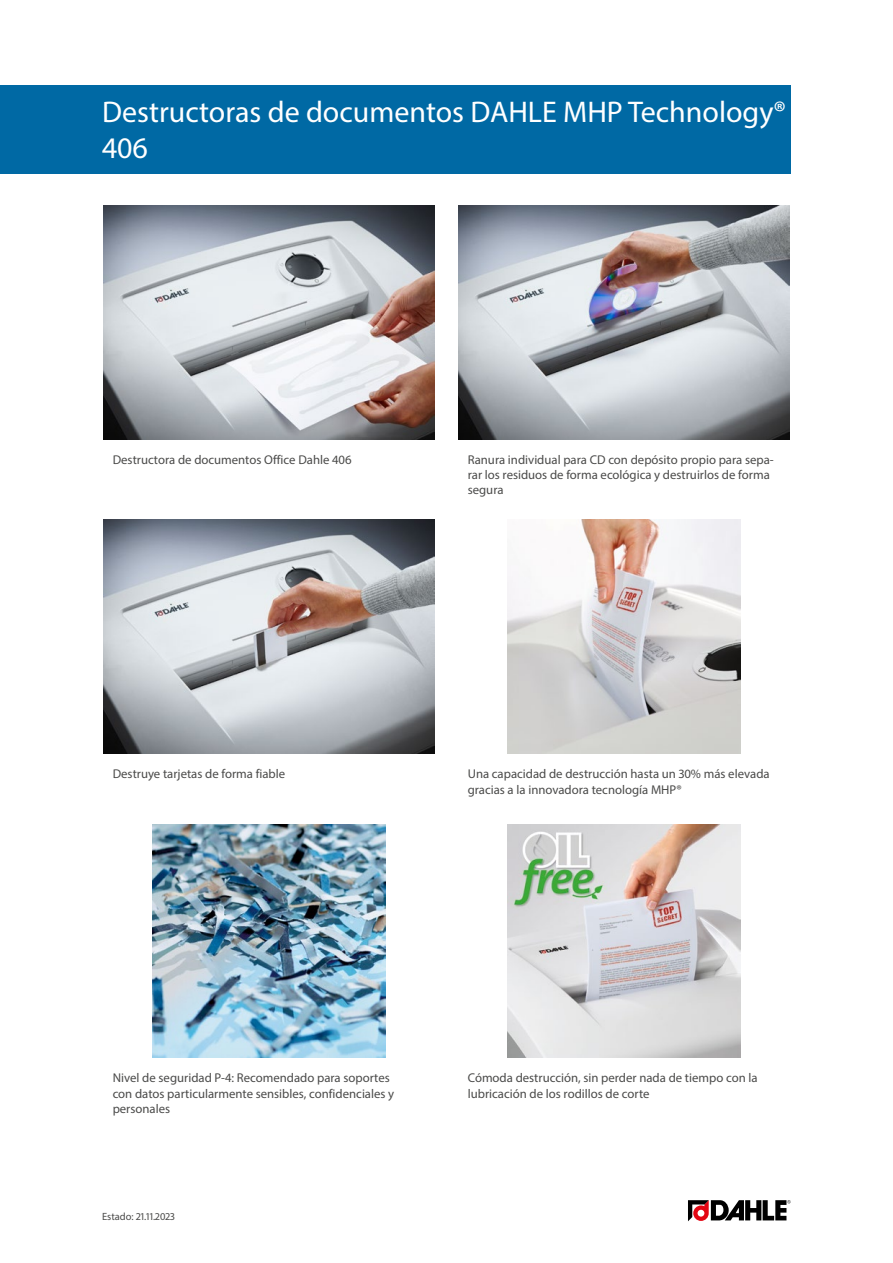
<style>
.page{position:relative;width:893px;height:1263px;background:#fff}
.page>*{position:absolute;margin:0;border:0;box-sizing:border-box;transform-origin:0 0}
.Produktname{font:30px/36px "Myriad Pro";color:#fff}
.Fliesstexte{font:12.75px/15.3px "Myriad Pro";color:#4a4a49}
.t1{font:10.5px "Myriad Pro";color:#4a4a49}
</style>
<div class="page">
<img style="left:103px;top:205px;width:332px;height:234px">
<img style="left:458px;top:205px;width:332px;height:234px">
<img style="left:103px;top:520px;width:332px;height:234px">
<img style="left:507px;top:520px;width:234px;height:234px">
<img style="left:152px;top:824px;width:234px;height:234px">
<img style="left:507px;top:824px;width:234px;height:234px">
<svg style="left:688px;top:1200px;width:103px;height:21px"></svg>
<div style="left:0;top:85px;width:791px;height:89px;background:#0069a4"></div>
<p class="Produktname" style="left:102px;top:94px;width:685px">Destructoras de documentos DAHLE MHP Technology®<br>406</p>
<p class="Fliesstexte" style="left:113px;top:452px;width:240px">Destructora de documentos Office Dahle 406</p>
<p class="Fliesstexte" style="left:468px;top:452px;width:308px">Ranura individual para CD con depósito propio para sepa&shy;rar los residuos de forma ecológica y destruirlos de forma segura</p>
<p class="Fliesstexte" style="left:113px;top:766px;width:174px">Destruye tarjetas de forma fiable</p>
<p class="Fliesstexte" style="left:468px;top:766px;width:303px">Una capacidad de destrucción hasta un 30% más elevada gracias a la innovadora tecnología MHP®</p>
<p class="Fliesstexte" style="left:113px;top:1070px;width:283px">Nivel de seguridad P-4: Recomendado para soportes con datos particularmente sensibles, confidenciales y personales</p>
<p class="Fliesstexte" style="left:468px;top:1070px;width:291px">Cómoda destrucción, sin perder nada de tiempo con la lubricación de los rodillos de corte</p>
<p class="t1" style="left:102px;top:1210px;width:74px">Estado: 21.11.2023</p>
</div>
